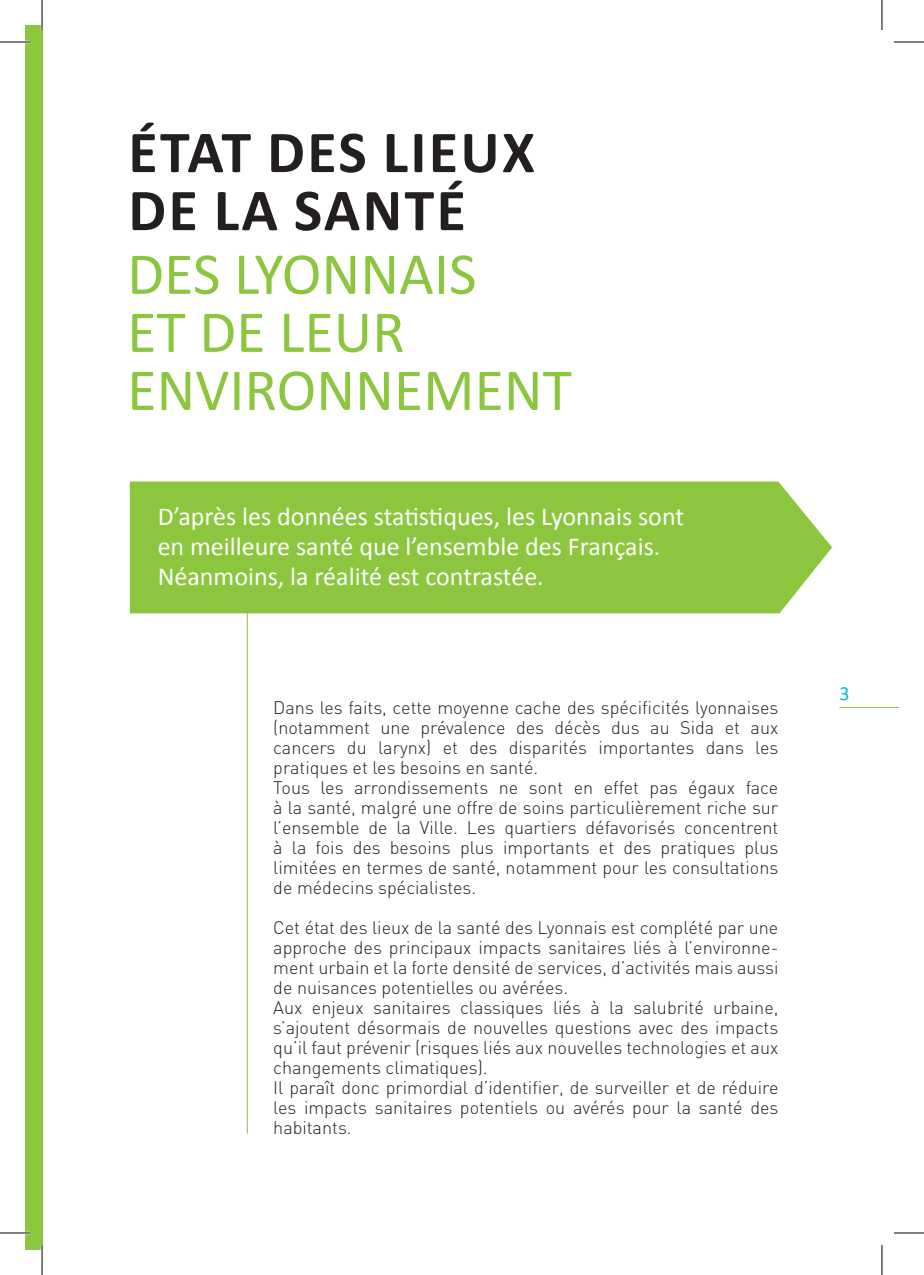
<style>
.page{position:relative;width:924px;height:1275px;background:#fff}
.page>*{position:absolute;margin:0;border:0;box-sizing:border-box;transform-origin:0 0}
.t1{font:60px/58px "Calibri";color:#8bc63e}
.t2{font:700 60px/58px "Calibri";letter-spacing:.04em;color:#231f20}
.t3{font:26px/30px "Calibri";color:#fff}
.t4{font:20px "Calibri";color:#03bac7}
.t5{font:300 18px/20px "DIN";color:#231f20}
</style>
<div class="page">
<div style="left:25px;top:25px;width:17px;height:1225px;background:#8bc63e"></div>
<svg style="left:130px;top:481px;width:701px;height:132px;background:#97cb52"></svg>
<div style="left:158px;top:506px;width:557px;height:97px;background:#8bc63e"></div>
<hr style="left:839px;top:707px;width:59px;height:1px;background:#8bc63e">
<hr style="left:247px;top:602px;width:1px;height:531px;background:#8bc63e">
<hr style="left:0;top:41px;width:30px;height:2px;background:#fff">
<hr style="left:0;top:1231px;width:30px;height:3px;background:#fff">
<hr style="left:41px;top:0;width:2px;height:30px;background:#fff">
<hr style="left:41px;top:1245px;width:2px;height:30px;background:#fff">
<hr style="left:0;top:42px;width:30px;height:1px;background:#000">
<hr style="left:893px;top:42px;width:30px;height:1px;background:#000">
<hr style="left:0;top:1232px;width:30px;height:1px;background:#000">
<hr style="left:893px;top:1232px;width:30px;height:1px;background:#000">
<hr style="left:42px;top:0;width:1px;height:30px;background:#000">
<hr style="left:42px;top:1245px;width:1px;height:30px;background:#000">
<hr style="left:881px;top:0;width:1px;height:30px;background:#000">
<hr style="left:881px;top:1245px;width:1px;height:30px;background:#000">
<h1 class="t2" style="left:128px;top:120px;width:408px">ÉTAT DES LIEUX<br>DE LA SANTÉ</h1>
<h1 class="t1" style="left:127px;top:242px;width:446px">des Lyonnais<br>et de leur environnement</h1>
<h2 class="t3" style="left:158px;top:500px;width:528px">D’après les données statistiques, les Lyonnais sont en meilleure santé que l’ensemble des Français.<br>Néanmoins, la réalité est contrastée.</h2>
<p class="t5" style="left:273px;top:697px;width:506px">Dans les faits, cette moyenne cache des spécificités lyonnaises (notamment une prévalence des décès dus au Sida et aux cancers du larynx) et des disparités importantes dans les pratiques et les besoins en santé.<br>Tous les arrondissements ne sont en effet pas égaux face à la santé, malgré une offre de soins particulièrement riche sur l’ensemble de la Ville. Les quartiers défavorisés concentrent à la fois des besoins plus importants et des pratiques plus limitées en termes de santé, notamment pour les consultations de médecins spécialistes.</p>
<p class="t5" style="left:273px;top:917px;width:506px">Cet état des lieux de la santé des Lyonnais est complété par une approche des principaux impacts sanitaires liés à l’environne&shy;ment urbain et la forte densité de services, d’activités mais aussi de nuisances potentielles ou avérées.<br>Aux enjeux sanitaires classiques liés à la salubrité urbaine, s’ajoutent désormais de nouvelles questions avec des impacts qu’il faut prévenir (risques liés aux nouvelles technologies et aux changements climatiques).<br>Il paraît donc primordial d’identifier, de surveiller et de réduire les impacts sanitaires potentiels ou avérés pour la santé des habitants.</p>
<p class="t4" style="left:839px;top:681px;width:12px">3</p>
</div>
